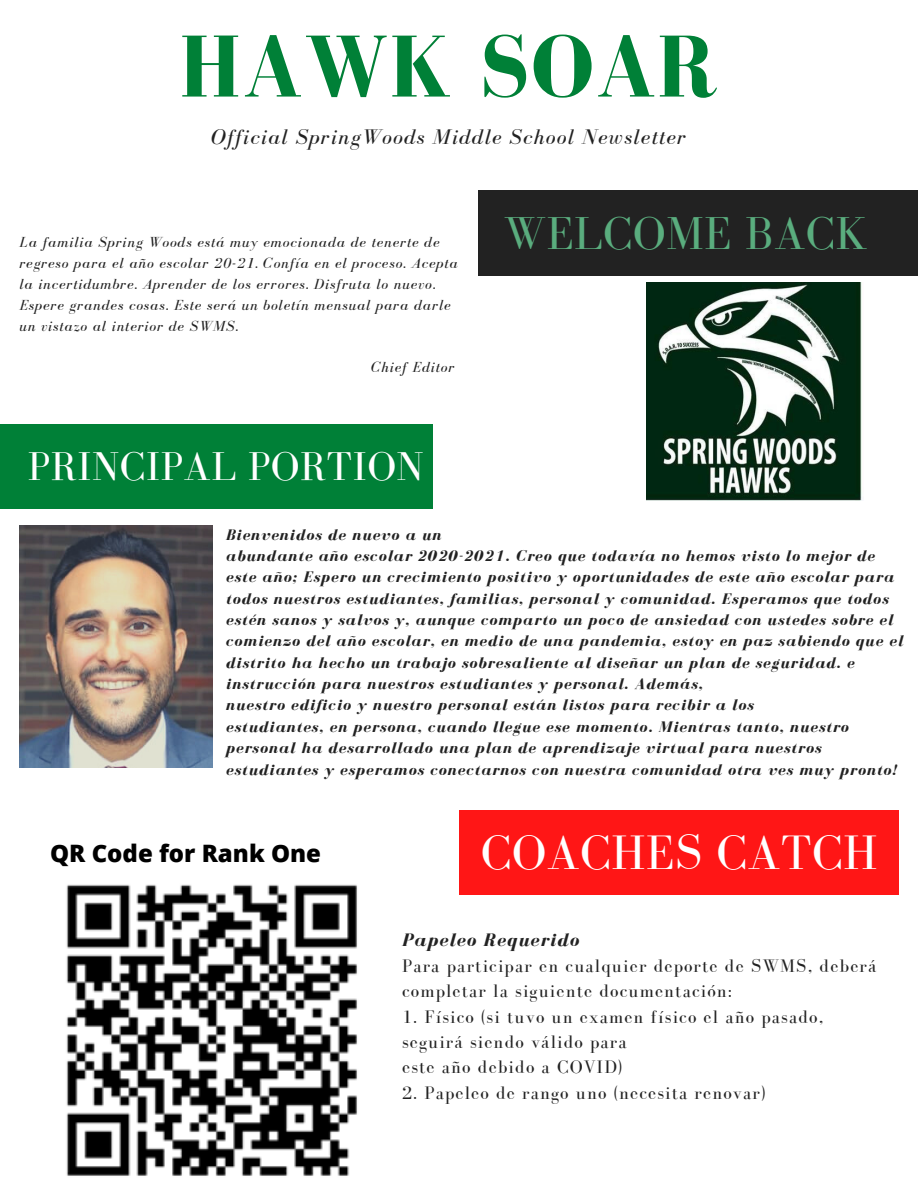
<style>
.page{position:relative;width:918px;height:1188px;background:#fff}
.page>*{position:absolute;margin:0;border:0;box-sizing:border-box;transform-origin:0 0}
.t1{font:700 90.3px "Bodoni FLF";letter-spacing:.01em;color:#008037}
.t2{font:49.8px "Bodoni FLF";letter-spacing:.01em;color:#fff}
.t3{font:47.4px "Bodoni FLF";letter-spacing:.01em;color:#5aad7e}
.t4{font:41.4px "Bodoni FLF";letter-spacing:.01em;color:#fff}
.t5{font:800 24px "Open Sans";color:#000}
.t6{font:italic 21.75px "Bodoni FLF";letter-spacing:.06em;color:#222}
.t7{font:18.6px/25.3px "Bodoni FLF";letter-spacing:.06em;color:#222}
.t8{font:italic 700 18.6px "Bodoni FLF";letter-spacing:.06em;color:#222}
.t9{font:italic 700 15.75px/21.3px "Bodoni FLF";letter-spacing:.06em;color:#222}
.t10{font:italic 15px/20.9px "Bodoni FLF";letter-spacing:.06em;color:#222}
</style>
<div class="page">
<div style="left:478px;top:191px;width:440px;height:84px;background:#222"></div>
<div style="left:0;top:424px;width:433px;height:85px;background:#008037"></div>
<img style="left:19px;top:525px;width:194px;height:242px">
<div style="left:459px;top:811px;width:440px;height:84px;background:#ff1616"></div>
<img style="left:66px;top:884px;width:291px;height:292px">
<img style="left:647px;top:283px;width:215px;height:217px">
<h1 class="t1" style="left:179px;top:18px;width:540px">HAWK SOAR</h1>
<h3 class="t6" style="left:211px;top:125px;width:477px">Official SpringWoods Middle School Newsletter</h3>
<p class="t10" style="left:19px;top:232px;width:422px">La familia Spring Woods está muy emocionada de tenerte de</p>
<p class="t10" style="left:19px;top:252px;width:440px">regreso para el año escolar 20-21. Confía en el proceso. Acepta la incertidumbre. Aprender de los errores. Disfruta lo nuevo.<br>Espere grandes cosas. Este será un boletín mensual para darle un vistazo al interior de SWMS.</p>
<p class="t10" style="left:371px;top:357px;width:85px">Chief Editor</p>
<h3 class="t4" style="left:28px;top:444px;width:397px">PRINCIPAL PORTION</h3>
<h3 class="t3" style="left:504px;top:208px;width:365px">WELCOME BACK</h3>
<p class="t9" style="left:226px;top:524px;width:679px">Bienvenidos de nuevo a un<br>abundante año escolar 2020-2021. Creo que todavía no hemos visto lo mejor de este año; Espero un crecimiento positivo y oportunidades de este año escolar para todos nuestros estudiantes, familias, personal y comunidad. Esperamos que todos estén sanos y salvos y, aunque comparto un poco de ansiedad con ustedes sobre el comienzo del año escolar, en medio de una pandemia, estoy en paz sabiendo que el distrito ha hecho un trabajo sobresaliente al diseñar un plan de seguridad. e instrucción para nuestros estudiantes y personal. Además,<br>nuestro edificio y nuestro personal están listos para recibir a los<br>estudiantes, en persona, cuando llegue ese momento. Mientras tanto, nuestro personal ha desarrollado una plan de aprendizaje virtual para nuestros estudiantes y esperamos conectarnos con nuestra comunidad otra ves muy pronto!</p>
<h3 class="t5" style="left:50px;top:837px;width:272px">QR Code for Rank One</h3>
<h2 class="t2" style="left:481px;top:826px;width:398px">COACHES CATCH</h2>
<p class="t8" style="left:402px;top:930px;width:178px">Papeleo Requerido</p>
<p class="t7" style="left:402px;top:953px;width:476px">Para participar en cualquier deporte de SWMS, deberá completar la siguiente documentación:</p>
<p class="t7" style="left:402px;top:1004px;width:423px">1. Físico (si tuvo un examen físico el año pasado, seguirá siendo válido para<br>este año debido a COVID)</p>
<p class="t7" style="left:402px;top:1080px;width:365px">2. Papeleo de rango uno (necesita renovar)</p>
</div>
